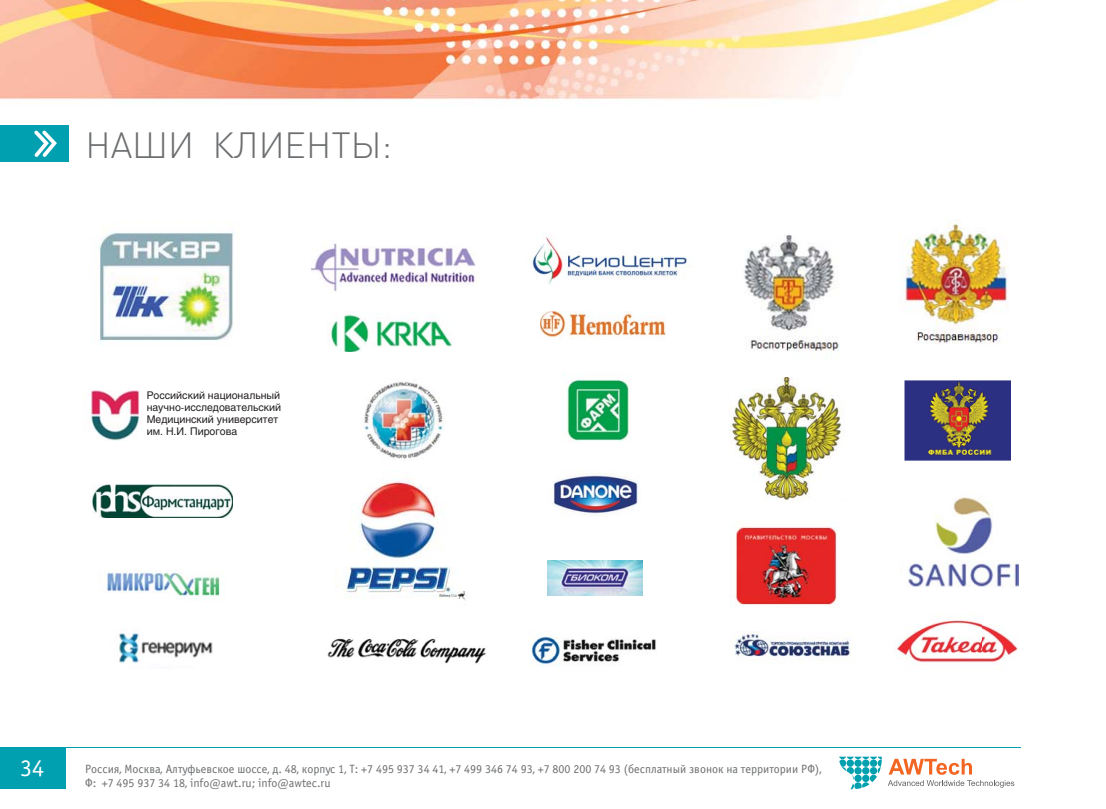
<style>
.page{position:relative;width:1106px;height:809px;background:#fff}
.page>*{position:absolute;margin:0;border:0;box-sizing:border-box;transform-origin:0 0}
.t1{font:300 36px "DIN Cyr";color:#6c6e70}
.t2{font:24px "Officina Sans C";color:#fff}
.t3{font:12px/14.4px "Officina Sans C";color:#6c6e70}
.t4{font:10.5px/12px "Helios";color:#231f20}
</style>
<div class="page">
<img style="left:0;top:1px;width:1021px;height:789px">
<div style="left:0;top:746px;width:66px;height:42px;background:#00a0b0"></div>
<svg style="left:839px;top:756px;width:42px;height:33px"></svg>
<svg style="left:888px;top:758px;width:84px;height:16px"></svg>
<svg style="left:887px;top:780px;width:127px;height:7px"></svg>
<hr style="left:66px;top:746px;width:954px;height:1px;background:#00a0b0">
<img style="left:540px;top:312px;width:125px;height:28px">
<img style="left:327px;top:312px;width:125px;height:39px">
<img style="left:562px;top:373px;width:71px;height:76px">
<img style="left:84px;top:378px;width:58px;height:63px">
<img style="left:360px;top:373px;width:85px;height:89px">
<img style="left:547px;top:471px;width:95px;height:45px">
<img style="left:334px;top:471px;width:140px;height:135px">
<img style="left:93px;top:484px;width:140px;height:33px">
<img style="left:547px;top:560px;width:95px;height:35px">
<img style="left:99px;top:570px;width:127px;height:31px">
<img style="left:529px;top:631px;width:129px;height:35px">
<img style="left:729px;top:631px;width:128px;height:32px">
<img style="left:894px;top:613px;width:127px;height:59px">
<img style="left:322px;top:633px;width:169px;height:32px">
<img style="left:98px;top:628px;width:128px;height:40px">
<img style="left:524px;top:233px;width:170px;height:53px">
<img style="left:729px;top:378px;width:118px;height:122px">
<img style="left:729px;top:521px;width:118px;height:89px">
<img style="left:900px;top:491px;width:118px;height:95px">
<img style="left:729px;top:235px;width:118px;height:131px">
<img style="left:886px;top:219px;width:135px;height:132px">
<img style="left:886px;top:355px;width:124px;height:132px">
<img style="left:89px;top:222px;width:152px;height:123px">
<img style="left:311px;top:233px;width:170px;height:59px">
<div style="left:0;top:125px;width:69px;height:37px;background:#00a0b0"></div>
<svg style="left:34px;top:130px;width:23px;height:27px"></svg>
<h1 class="t1" style="left:85px;top:132px;width:308px">НАШИ КЛИЕНТЫ:</h1>
<p class="t4" style="left:147px;top:390px;width:136px">Российский национальный научно-исследовательский<br>Медицинский университет им. Н.И. Пирогова</p>
<h2 class="t2" style="left:20px;top:758px;width:26px">34</h2>
<p class="t3" style="left:85px;top:762px;width:738px">Россия, Москва, Алтуфьевское шоссе, д. 48, корпус 1, Т: +7 495 937 34 41, +7 499 346 74 93, +7 800 200 74 93 (бесплатный звонок на территории РФ),<br>Ф: +7 495 937 34 18, info@awt.ru; info@awtec.ru</p>
</div>
